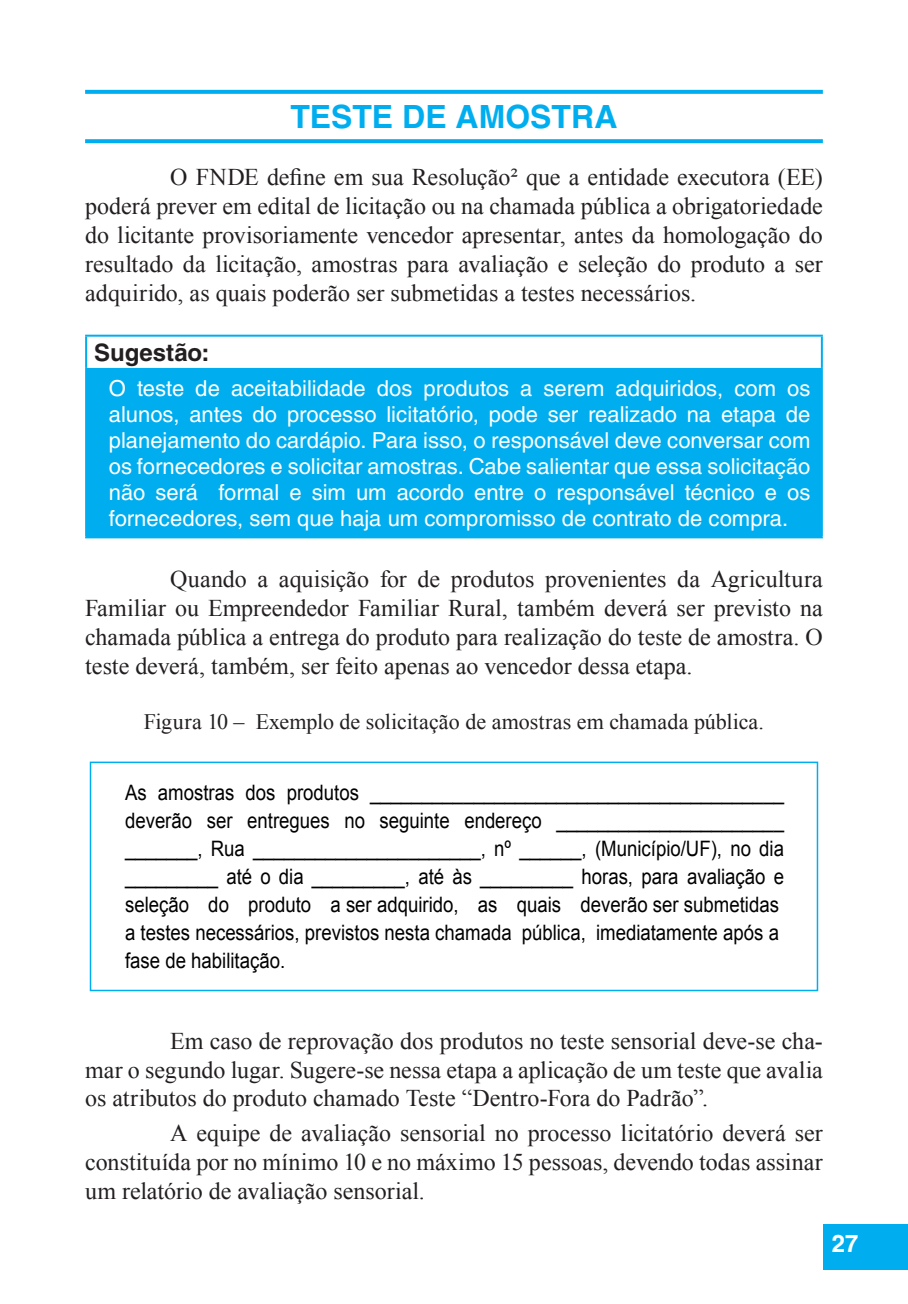
<style>
.page{position:relative;width:908px;height:1304px;background:#fff}
.page>*{position:absolute;margin:0;border:0;box-sizing:border-box;transform-origin:0 0}
.t1{font:700 32px "Helvetica LT Std";color:#00aeef}
.t2{font:24px/28.8px "Iskoola Pota";color:#231f20;text-align:justify}
.t3{font:700 24px "Helvetica LT Std";color:#231f20}
.t4{font:700 24px "Helvetica";color:#fff}
.t5{font:22px/26px "Helvetica LT Std";color:#fff;text-align:justify}
.t6{font:22px "Iskoola Pota";color:#231f20}
.t7{font:21.2px/28.2px "Arial";color:#000;scale:.87 1}
</style>
<div class="page">
<div style="left:822px;top:1224px;width:85px;height:46px;background:#00aeef"></div>
<svg style="left:85px;top:90px;width:737px;height:4px;background:#09b1ef"></svg>
<svg style="left:85px;top:139px;width:737px;height:4px;background:#0cb1ef"></svg>
<div style="left:86px;top:369px;width:735px;height:168px;background:#00aeef"></div>
<hr style="left:85px;top:335px;width:737px;height:2px;background:#00aeef">
<hr style="left:85px;top:337px;width:2px;height:31px;background:#00aeef">
<hr style="left:820px;top:337px;width:2px;height:31px;background:#00aeef">
<hr style="left:85px;top:368px;width:737px;height:2px;background:#00aeef">
<hr style="left:85px;top:370px;width:2px;height:166px;background:#00aeef">
<hr style="left:820px;top:370px;width:2px;height:166px;background:#00aeef">
<hr style="left:85px;top:536px;width:737px;height:2px;background:#00aeef">
<div style="left:90px;top:762px;width:727px;height:229px;border:2px solid #00aeef"></div>
<h1 class="t1" style="left:290px;top:97px;width:323px">TESTE DE AMOSTRA</h1>
<p class="t2" style="left:85px;top:163px;width:739px;text-indent:85px">O FNDE define em sua Resolução² que a entidade executora (EE) poderá prever em edital de licitação ou na chamada pública a obrigatoriedade do licitante provisoriamente vencedor apresentar, antes da homologação do resultado da licitação, amostras para avaliação e seleção do produto a ser adquirido, as quais poderão ser submetidas a testes necessários.</p>
<p class="t3" style="left:94px;top:338px;width:117px">SUGESTÃO:</p>
<p class="t5" style="left:109px;top:375px;width:702px">O teste de aceitabilidade dos produtos a serem adquiridos, com os alunos, antes do processo licitatório, pode ser realizado na etapa de planejamento do cardápio. Para isso, o responsável deve conversar com os fornecedores e solicitar amostras. Cabe salientar que essa solicitação não será formal e sim um acordo entre o responsável técnico e os fornecedores, sem que haja um compromisso de contrato de compra.</p>
<p class="t2" style="left:85px;top:565px;width:739px;text-indent:85px">Quando a aquisição for de produtos provenientes da Agricultura Familiar ou Empreendedor Familiar Rural, também deverá ser previsto na chamada pública a entrega do produto para realização do teste de amostra. O teste deverá, também, ser feito apenas ao vencedor dessa etapa.</p>
<p class="t6" style="left:144px;top:709px;width:621px">Figura 10 – Exemplo de solicitação de amostras em chamada pública.</p>
<p class="t7" style="left:125px;top:778px;width:758px">As amostras dos produtos ________________________________________ deverão ser entregues no seguinte endereço ______________________ _______, Rua ______________________, nº ______, (Município/UF), no dia _________ até o dia _________, até às _________ horas, para avaliação e seleção do produto a ser adquirido, as quais deverão ser submetidas a testes necessários, previstos nesta chamada pública, imediatamente após a fase de habilitação.</p>
<p class="t2" style="left:85px;top:1026px;width:739px;text-indent:85px">Em caso de reprovação dos produtos no teste sensorial deve-se cha&shy;mar o segundo lugar. Sugere-se nessa etapa a aplicação de um teste que avalia os atributos do produto chamado Teste “Dentro-Fora do Padrão”.</p>
<p class="t2" style="left:85px;top:1118px;width:739px;text-indent:85px">A equipe de avaliação sensorial no processo licitatório deverá ser constituída por no mínimo 10 e no máximo 15 pessoas, devendo todas assinar um relatório de avaliação sensorial.</p>
<p class="t4" style="left:831px;top:1228px;width:28px">27</p>
</div>
